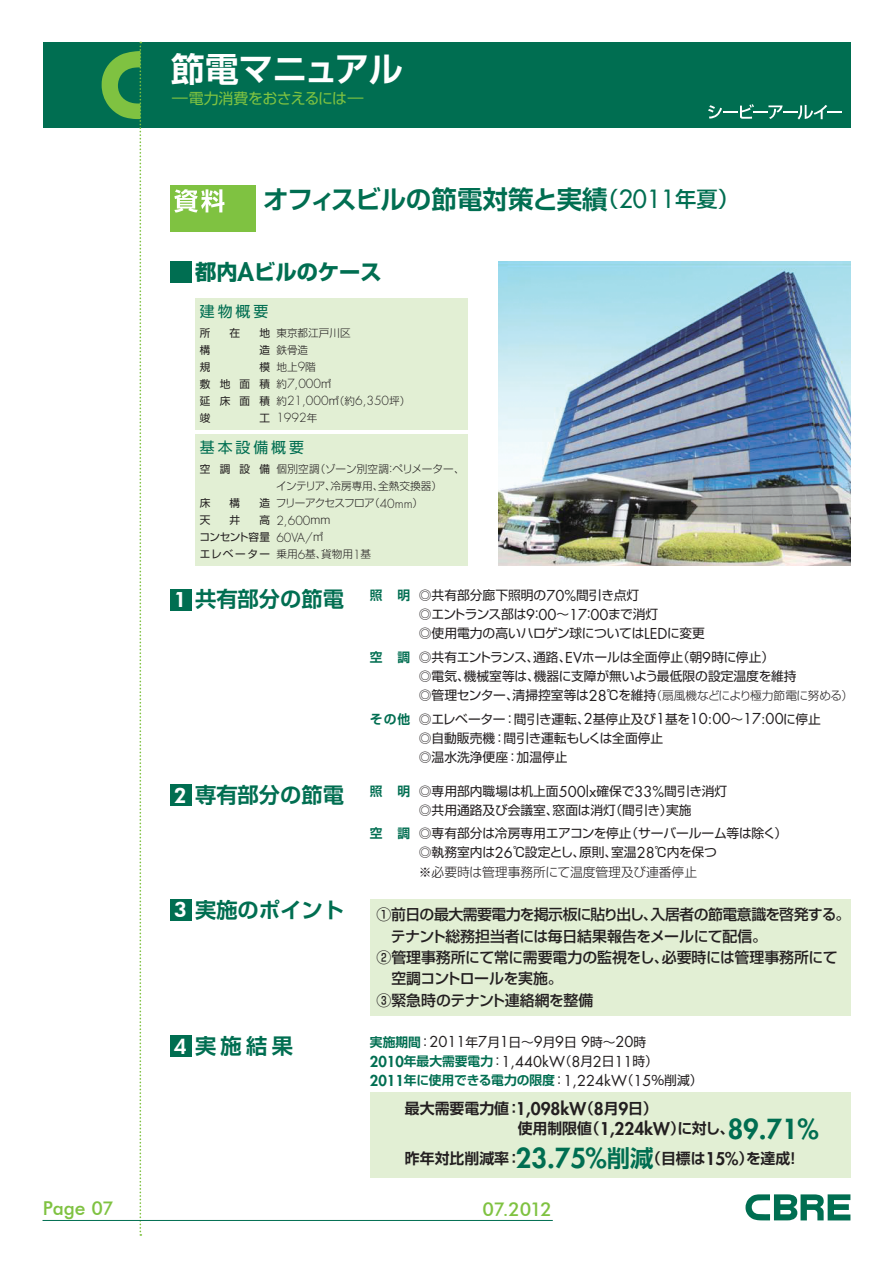
<style>
.page{position:relative;width:893px;height:1263px;background:#fff}
.page>*{position:absolute;margin:0;border:0;box-sizing:border-box;transform-origin:0 0}
.t1{font:700 34.05px "Shin Go Pro De";letter-spacing:-.005em;color:#fff}
.t2{font:700 25.5px "Shin Go Pro De";letter-spacing:-.03em;color:#006e51}
.t3{font:700 21.3px "Shin Go Pro De";color:#006e51}
.t4{font:700 21.3px "Shin Go Pro";color:#006e51}
.t5{font:500 19.2px "Futura BT";letter-spacing:-.025em;color:#7fc241}
.t6{font:500 14.85px "Shin Go Pro";letter-spacing:-.03em;color:#231f20}
.t7{font:700 14.85px/20.2px "Shin Go Pro De";color:#231f20}
.t8{font:500 14.85px "Shin Go Pro";color:#231f20}
.t9{font:14.85px "Shin Go Pro";letter-spacing:-.035em;color:#7fc241;scale:1.5 1}
.t10{font:14.85px "Shin Go Pro";letter-spacing:.2em;color:#006e51}
.t11{font:14.7px/19.2px "Futura";color:#231f20}
.t12{font:12.75px/19.2px "Shin Go Pro";color:#231f20}
.t13{font:700 12.75px "Shin Go Pro De";color:#006e51}
.t14{font:300 12.15px/17px "Futura";color:#231f20}
.t15{font:300 10.65px/17px "Shin Go Pro";letter-spacing:-.02em;color:#231f20}
.t16{font:10.65px/17px "Shin Go Pro";letter-spacing:.145em;color:#231f20;text-align:justify}
.t17{font:300 10.65px/17px "Shin Go Pro";color:#231f20}
.s1{font-family:"Shin Go Pro";font-weight:500;font-size:21.3px}
.s2{font-family:"Futura";font-weight:400;font-size:24.45px}
.s3{font-family:"Futura";font-weight:800;font-size:24.45px}
.s4{font-family:"Futura";font-size:12.15px}
.s5{font-family:"Shin Go Pro";font-size:10.65px}
.s6{font-family:"Futura BT";font-weight:800;color:#fff}
.s7{font-family:"Futura";font-size:14.7px}
.s8{font-weight:300;font-size:11.7px}
.s9{font-weight:300}
.s10{font-family:"Shin Go Pro De";font-weight:700;font-size:12.75px;color:#006e51}
.s11{font-family:"Shin Go Pro";font-size:12.75px}
.s12{font-weight:800;color:#006e51}
.s13{font-family:"Futura";font-weight:800;font-size:14.7px}
.s14{font-family:"Shin Go Pro";font-weight:400;color:#231f20}
.s15{font-family:"Futura";font-weight:400;font-size:14.7px;color:#231f20}
.s16{font-family:"Futura";font-weight:800;font-size:17.1px}
.s17{font-family:"Futura";font-weight:800;font-size:26.85px;color:#006e51}
.s18{font-size:23.4px;color:#006e51}
</style>
<div class="page">
<div style="left:43px;top:43px;width:807px;height:85px;background:#006e51"></div>
<svg style="left:745px;top:1194px;width:105px;height:26px"></svg>
<svg style="left:102px;top:42px;width:39px;height:1194px"></svg>
<hr style="left:43px;top:1220px;width:510px;height:1px;background:#006e51">
<svg style="left:708px;top:104px;width:134px;height:15px"></svg>
<div style="left:196px;top:298px;width:272px;height:131px;background:#e2efd4"></div>
<div style="left:170px;top:261px;width:21px;height:22px;background:#006e51"></div>
<img style="left:498px;top:261px;width:352px;height:305px">
<div style="left:196px;top:434px;width:272px;height:132px;background:#e2efd4"></div>
<div style="left:370px;top:1093px;width:480px;height:85px;background:#e2efd4"></div>
<div style="left:370px;top:899px;width:480px;height:117px;background:#e2efd4"></div>
<div style="left:170px;top:589px;width:21px;height:21px;background:#006e51"></div>
<div style="left:170px;top:784px;width:21px;height:22px;background:#006e51"></div>
<div style="left:170px;top:899px;width:21px;height:22px;background:#006e51"></div>
<div style="left:170px;top:1035px;width:21px;height:22px;background:#006e51"></div>
<div style="left:170px;top:185px;width:85px;height:47px;background:#7fc241"></div>
<svg style="left:174px;top:189px;width:51px;height:24px"></svg>
<h3 class="t5" style="left:43px;top:1196px;width:72px">Page 07</h3>
<h1 class="t1" style="left:171px;top:41px;width:233px">節電マニュアル</h1>
<p class="t9" style="left:169px;top:87px;width:134px">－電力消費をおさえるには－</p>
<h2 class="t2" style="left:263px;top:178px;width:477px">オフィスビルの節電対策と実績<span class="s1">（</span><span class="s2">2011</span><span class="s1">年夏）</span></h2>
<h3 class="t4" style="left:195px;top:255px;width:188px">都内<span class="s3">A</span>ビルのケース</h3>
<p class="t10" style="left:200px;top:299px;width:70px">建物概要</p>
<p class="t16" style="left:200px;top:323px;width:12px">所</p>
<p class="t16" style="left:230px;top:323px;width:12px">在</p>
<p class="t16" style="left:259px;top:323px;width:12px">地</p>
<p class="t16" style="left:200px;top:340px;width:12px">構</p>
<p class="t16" style="left:259px;top:340px;width:12px">造</p>
<p class="t16" style="left:200px;top:357px;width:12px">規</p>
<p class="t17" style="left:276px;top:323px;width:76px">東京都江戸川区鉄骨造<br>地上<span class="s4">9</span>階</p>
<p class="t14" style="left:276px;top:376px;width:136px"><span class="s5">約</span>7,000<span class="s5">㎡<br>約</span>21,000<span class="s5">㎡（約</span>6,350<span class="s5">坪）<br></span>1992<span class="s5">年</span></p>
<p class="t10" style="left:200px;top:435px;width:106px">基本設備概要</p>
<p class="t16" style="left:200px;top:357px;width:72px;text-indent:60px">模敷地面積延床面積竣</p>
<p class="t16" style="left:259px;top:408px;width:12px">工</p>
<p class="t15" style="left:276px;top:459px;width:190px">個別空調（ゾーン別空調：ペリメーター、インテリア、冷房専用、全熱交換器）<br>フリーアクセスフロア（<span class="s4">40mm</span>）</p>
<p class="t14" style="left:276px;top:512px;width:56px">2,600<span class="s5">ｍｍ<br></span>60VA/<span class="s5">㎡</span></p>
<p class="t17" style="left:276px;top:544px;width:96px">乗用<span class="s4">6</span>基、貨物用<span class="s4">1</span>基</p>
<p class="t16" style="left:200px;top:459px;width:72px">空調設備</p>
<p class="t16" style="left:200px;top:493px;width:12px">床</p>
<p class="t16" style="left:230px;top:493px;width:12px">構</p>
<p class="t16" style="left:259px;top:493px;width:12px">造</p>
<p class="t16" style="left:200px;top:510px;width:12px">天</p>
<p class="t16" style="left:230px;top:510px;width:12px">井</p>
<p class="t16" style="left:199px;top:510px;width:72px;text-indent:60px">高コンセント容量エレベーター</p>
<h3 class="t3" style="left:174px;top:582px;width:238px"><span class="s6">1</span> 共有部分の節電 <sup>照</sup> <sup>明</sup></h3>
<p class="t13" style="left:370px;top:646px;width:42px">空 調</p>
<p class="t13" style="left:370px;top:708px;width:42px">その他</p>
<h3 class="t3" style="left:174px;top:777px;width:238px"><span class="s6">2</span> 専有部分の節電 <sup>照</sup> <sup>明</sup></h3>
<p class="t13" style="left:370px;top:823px;width:42px">空 調</p>
<p class="t12" style="left:419px;top:584px;width:287px">◎共有部分廊下照明の<span class="s7">70%</span>間引き点灯<br>◎エントランス部は<span class="s7">9</span>：<span class="s7">00</span>～<span class="s7">17</span>：<span class="s7">00</span>まで消灯<br>◎使用電力の高いハロゲン球については<span class="s7">LED</span>に変更</p>
<p class="t12" style="left:419px;top:646px;width:436px">◎共有エントランス、通路、<span class="s7">EV</span>ホールは全面停止（朝<span class="s7">9</span>時に停止）<br>◎電気、機械室等は、機器に支障が無いよう最低限の設定温度を維持<br>◎管理センター、清掃控室等は<span class="s7">28</span>℃を維持<span class="s8">（扇風機などにより極力節電に努める）</span></p>
<p class="t12" style="left:419px;top:707px;width:404px">◎エレベーター：間引き運転、<span class="s7">2</span>基停止及び<span class="s7">1</span>基を<span class="s7">10:00</span>～<span class="s7">17:00</span>に停止◎自動販売機：間引き運転もしくは全面停止<br>◎温水洗浄便座：加温停止</p>
<p class="t12" style="left:419px;top:780px;width:310px">◎専用部内職場は机上面<span class="s7">500lx</span>確保で<span class="s7">33%</span>間引き消灯◎共用通路及び会議室、窓面は消灯（間引き）実施</p>
<p class="t12" style="left:419px;top:822px;width:370px">◎専有部分は冷房専用エアコンを停止（サーバールーム等は除く）◎執務室内は<span class="s7">26</span>℃設定とし、原則、室温<span class="s7">28</span>℃内を保つ<br><span class="s9">※必要時は管理事務所にて温度管理及び連番停止</span></p>
<h3 class="t3" style="left:174px;top:892px;width:172px"><span class="s6">3</span> 実施のポイント</h3>
<p class="t6" style="left:376px;top:903px;width:476px">①前日の最大需要電力を掲示板に貼り出し、入居者の節電意識を啓発する。</p>
<p class="t6" style="left:391px;top:924px;width:378px">テナント総務担当者には毎日結果報告をメールにて配信。</p>
<p class="t8" style="left:376px;top:945px;width:463px">②管理事務所にて常に需要電力の監視をし、必要時には管理事務所にて</p>
<p class="t6" style="left:391px;top:966px;width:173px">空調コントロールを実施。</p>
<p class="t6" style="left:376px;top:988px;width:218px">③緊急時のテナント連絡網を整備</p>
<h3 class="t3" style="left:174px;top:1028px;width:121px"><span class="s6">4</span> 実施結果</h3>
<p class="t11" style="left:370px;top:1032px;width:290px"><span class="s10">実施期間</span><span class="s11">：</span>2011<span class="s11">年</span>7<span class="s11">月</span>1<span class="s11">日～</span>9<span class="s11">月</span>9<span class="s11">日</span> 9<span class="s11">時～</span>20<span class="s11">時<br></span><span class="s12">2010</span><span class="s10">年最大需要電力</span><span class="s11">：</span>1,440kW<span class="s11">（</span>8<span class="s11">月</span>2<span class="s11">日</span>11<span class="s11">時）</span></p>
<p class="t13" style="left:370px;top:1070px;width:334px"><span class="s13">2011</span>年に使用できる電力の限度<span class="s14">：</span><span class="s15">1,224kW</span><span class="s14">（</span><span class="s15">15</span><span class="s14">％削減）</span></p>
<p class="t7" style="left:518px;top:1096px;width:302px;text-indent:-113px">最大需要電力値：<span class="s16">1,098kW</span>（<span class="s16">8</span>月<span class="s16">9</span>日）<br>使用制限値（<span class="s16">1,224kW</span>）に対し、<span class="s17">89.71%</span></p>
<p class="t7" style="left:405px;top:1146px;width:397px">昨年対比削減率：<span class="s17">23.75%</span><span class="s18">削減</span>（目標は<span class="s16">15%</span>）を達成！</p>
<h3 class="t5" style="left:483px;top:1198px;width:71px">07.2012</h3>
</div>
